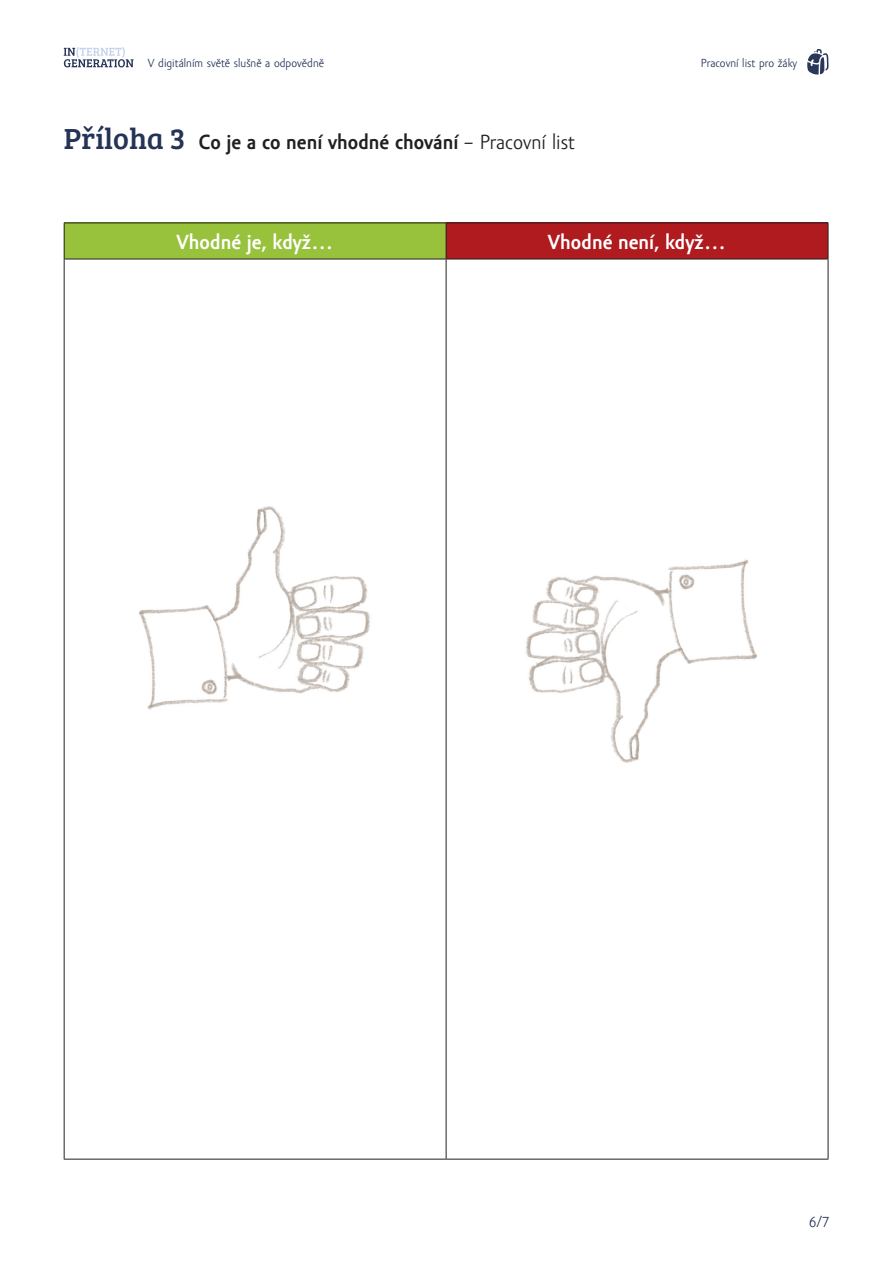
<style>
.page{position:relative;width:893px;height:1263px;background:#fff}
.page>*{position:absolute;margin:0;border:0;box-sizing:border-box;transform-origin:0 0}
.nadpis_prilohy{font:700 21px "Amor Sans Pro";color:#231f20}
.body{font:700 21px "Amor Sans Pro";color:#fff}
.t1{font:15px "Amor Sans Pro";color:#243356}
.t2{font:12px "Amor Sans Pro";color:#243356}
.s1{font-family:"Bree Serif";font-weight:400;font-size:30px;color:#243356}
.s2{font-weight:400}
</style>
<div class="page">
<svg style="left:64px;top:47px;width:70px;height:20px"></svg>
<svg style="left:807px;top:49px;width:22px;height:25px"></svg>
<div style="left:64px;top:223px;width:382px;height:36px;background:#98c13c"></div>
<div style="left:446px;top:223px;width:382px;height:36px;background:#b01b1f"></div>
<hr style="left:64px;top:259px;width:1px;height:900px;background:#231f20">
<hr style="left:64px;top:1159px;width:382px;height:1px;background:#231f20">
<hr style="left:446px;top:223px;width:1px;height:36px;background:#231f20">
<hr style="left:446px;top:259px;width:1px;height:900px;background:#231f20">
<hr style="left:828px;top:259px;width:1px;height:900px;background:#231f20">
<hr style="left:446px;top:1159px;width:382px;height:1px;background:#231f20">
<hr style="left:64px;top:223px;width:382px;height:1px;background:#231f20">
<hr style="left:64px;top:223px;width:1px;height:36px;background:#231f20">
<hr style="left:446px;top:223px;width:382px;height:1px;background:#231f20">
<hr style="left:828px;top:223px;width:1px;height:36px;background:#231f20">
<hr style="left:64px;top:259px;width:382px;height:1px;background:#231f20">
<hr style="left:446px;top:259px;width:382px;height:1px;background:#231f20">
<img style="left:138px;top:506px;width:232px;height:204px">
<img style="left:526px;top:559px;width:232px;height:204px">
<p class="t2" style="left:148px;top:57px;width:178px">V digitálním světě slušně a odpovědně</p>
<p class="t2" style="left:701px;top:57px;width:98px">Pracovní list pro žáky</p>
<p class="nadpis_prilohy" style="left:64px;top:130px;width:513px"><span class="s1">Příloha 3</span> Co je a co není vhodné chování <span class="s2">– Pracovní list</span></p>
<p class="body" style="left:176px;top:230px;width:159px">Vhodné je, když…</p>
<p class="body" style="left:548px;top:230px;width:180px">Vhodné není, když…</p>
<p class="t1" style="left:809px;top:1214px;width:22px">6/7</p>
</div>
